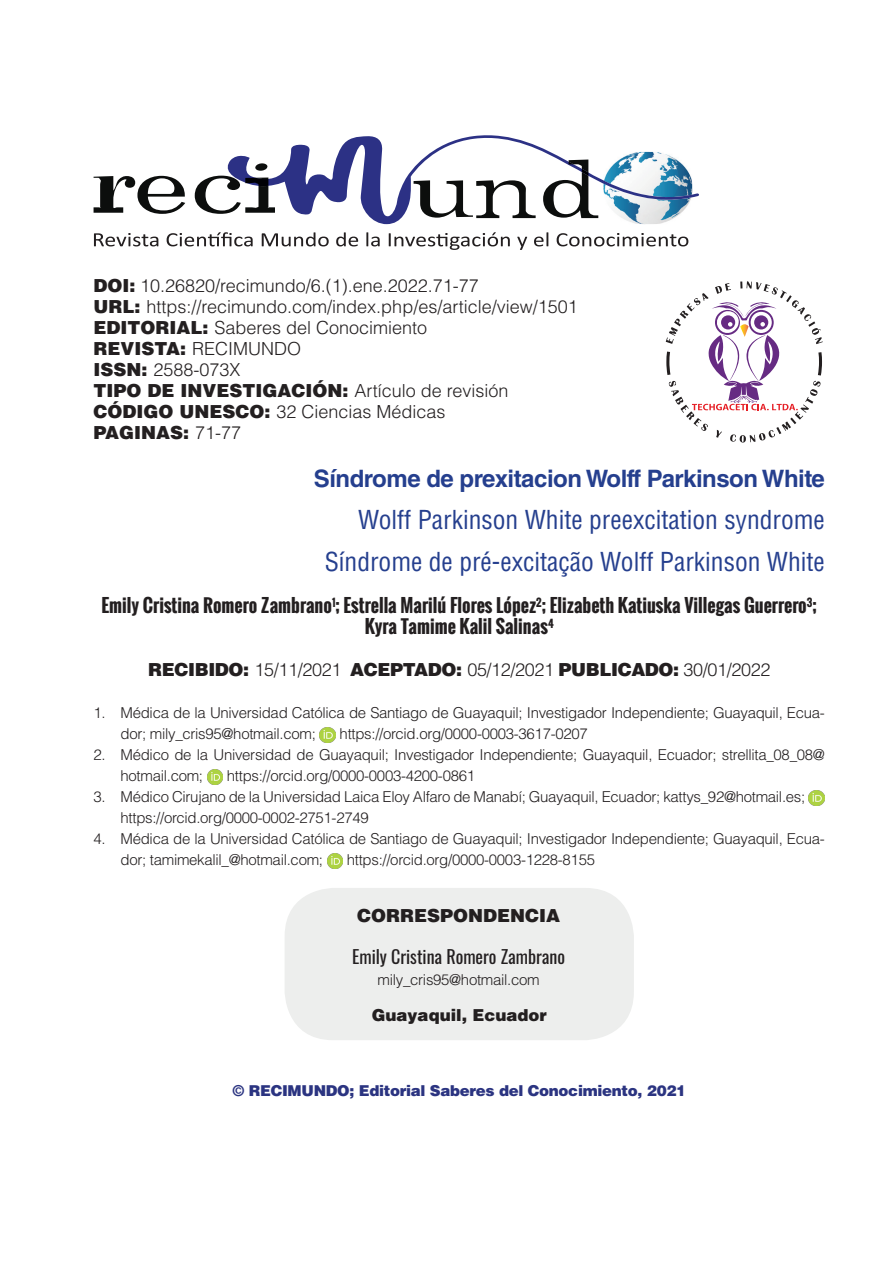
<style>
.page{position:relative;width:893px;height:1263px;background:#fff}
.page>*{position:absolute;margin:0;border:0;box-sizing:border-box;transform-origin:0 0}
.t1{font:condensed 25.5px "Helvetica LT Std";color:#253f8e}
.t2{font:700 24px "Helvetica LT Std";letter-spacing:-.02em;color:#253f8e}
.t3{font:300 18px "Helvetica LT Std";color:#231f20}
.t4{font:700 18px "Oswald";color:#231f20}
.t5{font:900 18px "Helvetica LT Std";color:#231f20}
.t6{font:300 18px "Helvetica LT Std";letter-spacing:-.02em;color:#231f20}
.t7{font:18px "Oswald";color:#231f20}
.t8{font:900 16.5px "Helvetica LT Std";color:#231f20}
.t9{font:300 15px/21px "Helvetica LT Std";letter-spacing:-.02em;color:#231f20}
.t10{font:900 15px "Helvetica LT Std";letter-spacing:-.02em;color:#2b3481}
.s1{font-weight:900}
.s2{font-weight:300}
</style>
<div class="page">
<svg style="left:94px;top:176px;width:91px;height:38px"></svg>
<svg style="left:195px;top:135px;width:504px;height:89px"></svg>
<svg style="left:94px;top:233px;width:64px;height:13px"></svg>
<svg style="left:167px;top:232px;width:86px;height:14px"></svg>
<svg style="left:262px;top:232px;width:67px;height:14px"></svg>
<svg style="left:336px;top:232px;width:22px;height:14px"></svg>
<svg style="left:366px;top:232px;width:14px;height:14px"></svg>
<svg style="left:389px;top:232px;width:121px;height:18px"></svg>
<svg style="left:517px;top:237px;width:10px;height:13px"></svg>
<svg style="left:534px;top:232px;width:14px;height:14px"></svg>
<svg style="left:557px;top:233px;width:131px;height:13px"></svg>
<img style="left:320px;top:727px;width:16px;height:16px">
<img style="left:207px;top:769px;width:16px;height:16px">
<img style="left:809px;top:790px;width:15px;height:16px">
<img style="left:327px;top:853px;width:16px;height:16px">
<div style="left:285px;top:888px;width:349px;height:152px;background:#edeeed;border-radius:49px"></div>
<svg style="left:666px;top:281px;width:157px;height:161px"></svg>
<p class="t3" style="left:94px;top:274px;width:387px"><span class="s1">DOI:</span> 10.26820/recimundo/6.(1).ene.2022.71-77</p>
<p class="t3" style="left:94px;top:295px;width:486px"><span class="s1">URL:</span> https://recimundo.com/index.php/es/article/view/1501</p>
<p class="t3" style="left:94px;top:316px;width:335px"><span class="s1">EDITORIAL:</span> Saberes del Conocimiento</p>
<p class="t3" style="left:94px;top:337px;width:209px"><span class="s1">REVISTA:</span> RECIMUNDO</p>
<p class="t3" style="left:94px;top:358px;width:149px"><span class="s1">ISSN:</span> 2588-073X</p>
<p class="t5" style="left:94px;top:379px;width:416px">TIPO DE INVESTIGACIÓN: <span class="s2">Artículo de revisión</span></p>
<p class="t3" style="left:94px;top:400px;width:354px"><span class="s1">CÓDIGO UNESCO:</span> 32 Ciencias Médicas</p>
<p class="t5" style="left:94px;top:421px;width:149px">PAGINAS: <span class="s2">71-77</span></p>
<p class="t2" style="left:314px;top:464px;width:513px">Síndrome de prexitacion Wolff Parkinson White</p>
<p class="t1" style="left:358px;top:504px;width:468px">Wolff Parkinson White preexcitation syndrome</p>
<p class="t1" style="left:325px;top:546px;width:502px">Síndrome de pré-excitação Wolff Parkinson White</p>
<p class="t4" style="left:102px;top:592px;width:717px">Emily Cristina Romero Zambrano<sup>1</sup>; Estrella Marilú Flores López<sup>2</sup>; Elizabeth Katiuska Villegas Guerrero<sup>3</sup>;</p>
<p class="t4" style="left:365px;top:613px;width:190px">Kyra Tamime Kalil Salinas<sup>4</sup></p>
<p class="t6" style="left:148px;top:658px;width:624px"><span class="s1">RECIBIDO:</span> 15/11/2021 <span class="s1">ACEPTADO:</span> 05/12/2021 <span class="s1">PUBLICADO:</span> 30/01/2022</p>
<p class="t9" style="left:121px;top:702px;width:706px;text-indent:-27px">1. Médica de la Universidad Católica de Santiago de Guayaquil; Investigador Independiente; Guayaquil, Ecua&shy;dor; mily_cris95@hotmail.com;</p>
<p class="t9" style="left:340px;top:723px;width:250px">https://orcid.org/0000-0003-3617-0207</p>
<p class="t9" style="left:121px;top:744px;width:706px;text-indent:-27px">2. Médico de la Universidad de Guayaquil; Investigador Independiente; Guayaquil, Ecuador; strellita_08_08@ hotmail.com;</p>
<p class="t9" style="left:227px;top:765px;width:250px">https://orcid.org/0000-0003-4200-0861</p>
<p class="t9" style="left:121px;top:786px;width:686px;text-indent:-27px">3. Médico Cirujano de la Universidad Laica Eloy Alfaro de Manabí; Guayaquil, Ecuador; kattys_92@hotmail.es; https://orcid.org/0000-0002-2751-2749</p>
<p class="t9" style="left:121px;top:828px;width:706px;text-indent:-27px">4. Médica de la Universidad Católica de Santiago de Guayaquil; Investigador Independiente; Guayaquil, Ecua&shy;dor; tamimekalil_@hotmail.com;</p>
<p class="t9" style="left:347px;top:849px;width:250px">https://orcid.org/0000-0003-1228-8155</p>
<p class="t5" style="left:357px;top:904px;width:204px">CORRESPONDENCIA</p>
<p class="t7" style="left:352px;top:941px;width:215px">Emily Cristina Romero Zambrano</p>
<p class="t9" style="left:378px;top:969px;width:164px">mily_cris95@hotmail.com</p>
<p class="t8" style="left:372px;top:1004px;width:177px">Guayaquil, Ecuador</p>
<p class="t10" style="left:232px;top:1081px;width:455px">© RECIMUNDO; Editorial Saberes del Conocimiento, 2021</p>
</div>
